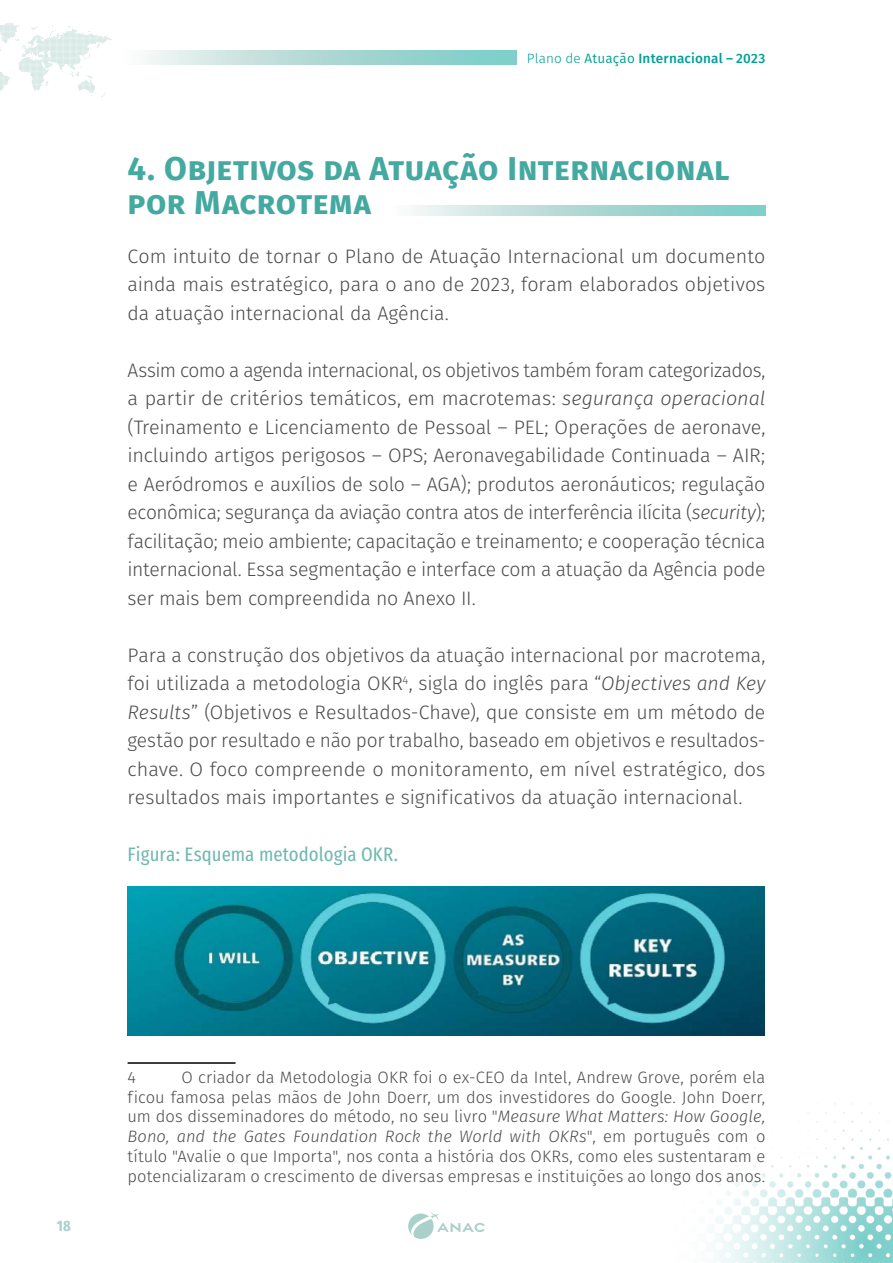
<style>
.page{position:relative;width:893px;height:1263px;background:#fff}
.page>*{position:absolute;margin:0;border:0;box-sizing:border-box;transform-origin:0 0}
.t1{font:700 33px/34.5px "Fira Sans";letter-spacing:.015em;color:#44a9a0}
.t2{font:300 19.5px/28.5px "Fira Sans";letter-spacing:-.01em;color:#4b4b4d;text-align:justify}
.t3{font:19.5px "Fira Sans Condensed";color:#71b8af}
.t4{font:300 16.5px/19.8px "Fira Sans";letter-spacing:.005em;color:#4b4b4d;text-align:justify}
.t5{font:700 15px "Fira Sans Condensed";color:#a9d0ca}
.t6{font:500 13.5px "Fira Sans";letter-spacing:.01em;color:#00a096}
.s1{font-weight:300}
.s2{font-weight:400}
.s3{font-style:italic}
</style>
<div class="page">
<svg style="left:145px;top:50px;width:372px;height:15px;background:#b0dbd7"></svg>
<svg style="left:408px;top:1212px;width:77px;height:27px"></svg>
<svg style="left:0;top:23px;width:112px;height:74px"></svg>
<img style="left:714px;top:1103px;width:179px;height:160px">
<img style="left:128px;top:886px;width:636px;height:149px">
<hr style="left:128px;top:1062px;width:108px;height:2px;background:#000">
<svg style="left:413px;top:206px;width:352px;height:9px;background:#b0dbd7"></svg>
<p class="t6" style="left:527px;top:47px;width:240px"><span class="s1">Plano de</span> <span class="s2">Atuação</span> Internacional – 2023</p>
<h1 class="t1" style="left:128px;top:149px;width:604px">4. Objetivos da Atuação Internacional por Macrotema</h1>
<p class="t2" style="left:128px;top:242px;width:639px">Com intuito de tornar o Plano de Atuação Internacional um documento ainda mais estratégico, para o ano de 2023, foram elaborados objetivos da atuação internacional da Agência.</p>
<p class="t2" style="left:128px;top:356px;width:639px">Assim como a agenda internacional, os objetivos também foram categorizados, a partir de critérios temáticos, em macrotemas: <span class="s3">segurança operacional </span>(Treinamento e Licenciamento de Pessoal – PEL; Operações de aeronave, incluindo artigos perigosos – OPS; Aeronavegabilidade Continuada – AIR; e Aeródromos e auxílios de solo – AGA); produtos aeronáuticos; regulação econômica; segurança da aviação contra atos de interferência ilícita (<span class="s3">security</span>); facilitação; meio ambiente; capacitação e treinamento; e cooperação técnica internacional. Essa segmentação e interface com a atuação da Agência pode ser mais bem compreendida no Anexo II.</p>
<p class="t2" style="left:128px;top:641px;width:639px">Para a construção dos objetivos da atuação internacional por macrotema, foi utilizada a metodologia OKR<sup>4</sup>, sigla do inglês para “<span class="s3">Objectives and Key Results</span>” (Objetivos e Resultados-Chave), que consiste em um método de gestão por resultado e não por trabalho, baseado em objetivos e resultados&shy;chave. O foco compreende o monitoramento, em nível estratégico, dos resultados mais importantes e significativos da atuação internacional.</p>
<p class="t3" style="left:128px;top:837px;width:272px">Figura: Esquema metodologia OKR.</p>
<p class="t5" style="left:57px;top:1212px;width:16px">18</p>
<p class="t4" style="left:128px;top:1067px;width:639px;text-indent:54px">O criador da Metodologia OKR foi o ex-CEO da Intel, Andrew Grove, porém ela ficou famosa pelas mãos de John Doerr, um dos investidores do Google. John Doerr, um dos disseminadores do método, no seu livro "<span class="s3">Measure What Matters: How Google, Bono, and the Gates Foundation Rock the World with OKRs</span>", em português com o título "Avalie o que Importa", nos conta a história dos OKRs, como eles sustentaram e potencializaram o crescimento de diversas empresas e instituições ao longo dos anos.</p>
<p class="t4" style="left:128px;top:1067px;width:10px">4</p>
</div>
